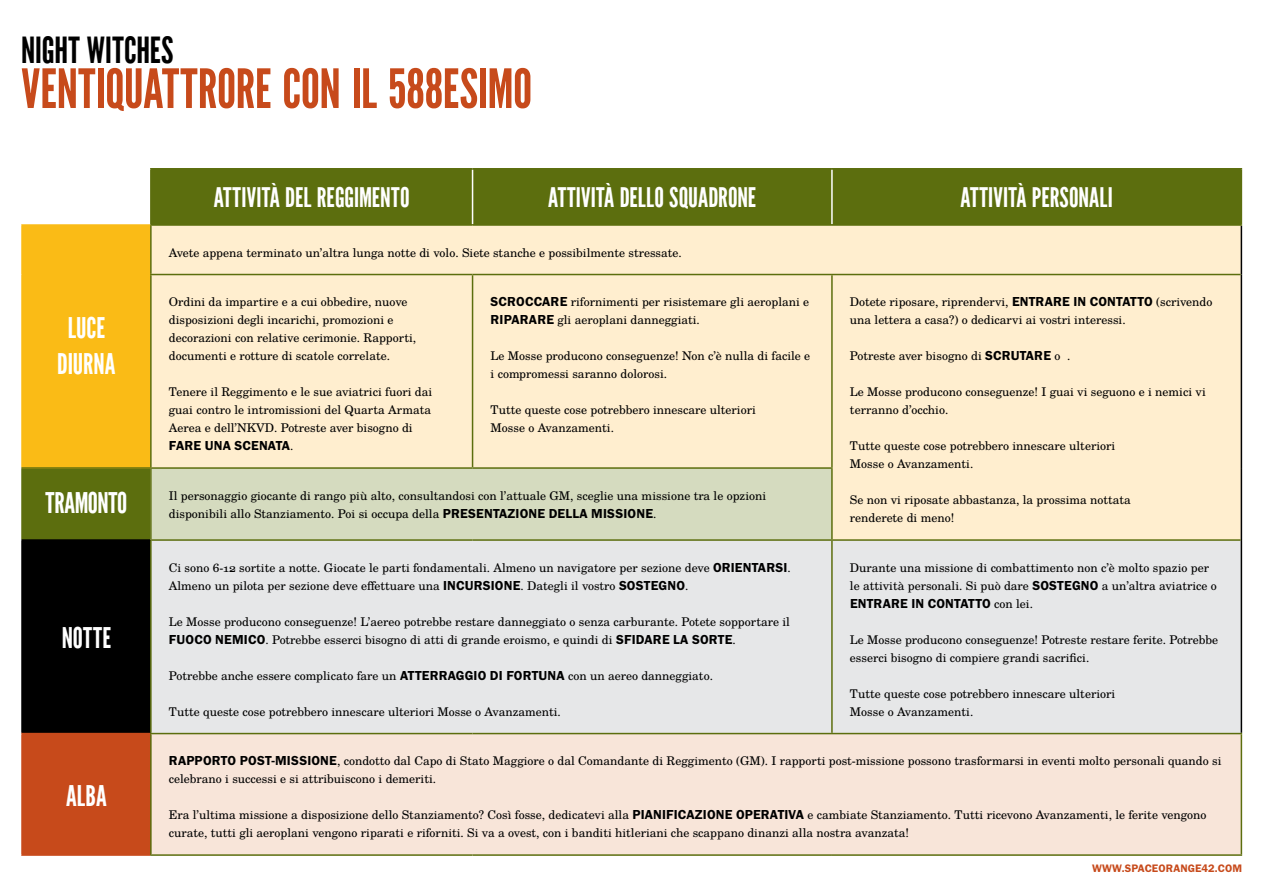
<style>
.page{position:relative;width:1263px;height:893px;background:#fff}
.page>*{position:absolute;margin:0;border:0;box-sizing:border-box;transform-origin:0 0}
.Page_Title{font:54px "League Gothic";letter-spacing:-.005em;color:#c74a1b}
.Page_Title-2{font:36px "League Gothic";color:#000}
._24pt_Header{font:28.5px/36px "League Gothic";letter-spacing:-.005em;color:#fff;text-align:center}
._18pt_Header{font:27px "League Gothic";letter-spacing:.005em;color:#fff}
.Table_Text{font:600 13.5px "Franklin Gothic FS";letter-spacing:.015em;color:#000}
.Table_Text-2{font:12px/18px "Te X Gyre Schola";color:#000}
.t1{font:600 11.25px "Franklin Gothic FS";letter-spacing:.015em;color:#c74a1b}
.s1{font-family:"Te X Gyre Schola";font-weight:400;font-size:12px}
.s2{font-family:"Franklin Gothic FS";font-weight:600;font-size:13.5px}
</style>
<div class="page">
<svg style="left:23px;top:170px;width:1217px;height:369px;fill:#5c6e0e"></svg>
<div style="left:22px;top:225px;width:129px;height:243px;background:#fabb16"></div>
<div style="left:152px;top:226px;width:1088px;height:313px;background:#ffeecf"></div>
<div style="left:151px;top:468px;width:681px;height:72px;background:#d5dbbf"></div>
<div style="left:22px;top:540px;width:129px;height:194px;background:#000"></div>
<div style="left:152px;top:541px;width:1088px;height:192px;background:#e6e7e8"></div>
<div style="left:22px;top:734px;width:129px;height:121px;background:#c74a1b"></div>
<div style="left:151px;top:734px;width:1090px;height:121px;background:#f8e5d9"></div>
<hr style="left:1240px;top:226px;width:2px;height:49px;background:#000">
<hr style="left:1240px;top:275px;width:2px;height:193px;background:#000">
<hr style="left:1240px;top:468px;width:2px;height:72px;background:#000">
<hr style="left:1240px;top:540px;width:2px;height:193px;background:#000">
<hr style="left:150px;top:274px;width:323px;height:1px;background:#5c6e0e">
<hr style="left:472px;top:274px;width:360px;height:1px;background:#5c6e0e">
<hr style="left:472px;top:275px;width:1px;height:192px;background:#5c6e0e">
<hr style="left:832px;top:274px;width:408px;height:1px;background:#5c6e0e">
<hr style="left:831px;top:275px;width:2px;height:192px;background:#5c6e0e">
<hr style="left:831px;top:469px;width:2px;height:70px;background:#5c6e0e">
<hr style="left:150px;top:539px;width:323px;height:2px;background:#5c6e0e">
<hr style="left:472px;top:539px;width:360px;height:2px;background:#5c6e0e">
<hr style="left:832px;top:539px;width:408px;height:2px;background:#5c6e0e">
<hr style="left:831px;top:541px;width:2px;height:192px;background:#5c6e0e">
<hr style="left:151px;top:467px;width:322px;height:2px;background:#5c6e0e">
<hr style="left:472px;top:467px;width:361px;height:2px;background:#5c6e0e">
<hr style="left:21px;top:224px;width:129px;height:2px;background:#fabb16">
<hr style="left:21px;top:226px;width:2px;height:49px;background:#fabb16">
<hr style="left:21px;top:275px;width:2px;height:192px;background:#fabb16">
<hr style="left:21px;top:467px;width:130px;height:2px;background:#5c6e0e">
<hr style="left:21px;top:469px;width:2px;height:70px;background:#5c6e0e">
<hr style="left:21px;top:539px;width:129px;height:2px;background:#000">
<hr style="left:21px;top:541px;width:2px;height:192px;background:#000">
<hr style="left:21px;top:733px;width:129px;height:1px;background:#c74a1b">
<hr style="left:21px;top:734px;width:2px;height:120px;background:#c74a1b">
<hr style="left:21px;top:854px;width:129px;height:2px;background:#c74a1b">
<hr style="left:150px;top:226px;width:2px;height:48px;background:#5c6e0e">
<hr style="left:150px;top:275px;width:2px;height:192px;background:#5c6e0e">
<hr style="left:150px;top:469px;width:2px;height:70px;background:#5c6e0e">
<hr style="left:150px;top:541px;width:2px;height:192px;background:#5c6e0e">
<hr style="left:472px;top:170px;width:1px;height:54px;background:#fff">
<hr style="left:831px;top:170px;width:2px;height:54px;background:#fff">
<hr style="left:150px;top:168px;width:323px;height:2px;background:#5c6e0e">
<hr style="left:150px;top:170px;width:2px;height:54px;background:#5c6e0e">
<hr style="left:472px;top:168px;width:360px;height:2px;background:#5c6e0e">
<hr style="left:832px;top:168px;width:410px;height:2px;background:#5c6e0e">
<hr style="left:1240px;top:170px;width:2px;height:54px;background:#5c6e0e">
<hr style="left:150px;top:224px;width:323px;height:2px;background:#5c6e0e">
<hr style="left:472px;top:224px;width:360px;height:2px;background:#5c6e0e">
<hr style="left:832px;top:224px;width:410px;height:2px;background:#5c6e0e">
<hr style="left:150px;top:733px;width:323px;height:1px;background:#5c6e0e">
<hr style="left:150px;top:734px;width:2px;height:120px;background:#5c6e0e">
<hr style="left:472px;top:733px;width:360px;height:1px;background:#5c6e0e">
<hr style="left:832px;top:733px;width:410px;height:1px;background:#5c6e0e">
<hr style="left:1240px;top:734px;width:2px;height:120px;background:#5c6e0e">
<hr style="left:150px;top:854px;width:323px;height:2px;background:#5c6e0e">
<hr style="left:472px;top:854px;width:360px;height:2px;background:#5c6e0e">
<hr style="left:832px;top:854px;width:410px;height:2px;background:#5c6e0e">
<p class="Page_Title-2" style="left:21px;top:30px;width:154px">NIGHT WITCHES</p>
<p class="Page_Title" style="left:21px;top:58px;width:512px">VENTIQUATTRORE CON IL 588ESIMO</p>
<p class="_18pt_Header" style="left:214px;top:182px;width:197px">ATTIVITÀ DEL REGGIMENTO</p>
<p class="_18pt_Header" style="left:548px;top:182px;width:209px">ATTIVITÀ DELLO SQUADRONE</p>
<p class="_18pt_Header" style="left:960px;top:182px;width:154px">ATTIVITÀ PERSONALI</p>
<p class="_24pt_Header" style="left:57px;top:310px;width:60px">LUCE<br>DIURNA</p>
<p class="Table_Text-2" style="left:169px;top:243px;width:514px">Avete appena terminato un’altra lunga notte di volo. Siete stanche e possibilmente stressate.</p>
<p class="Table_Text-2" style="left:169px;top:292px;width:249px">Ordini da impartire e a cui obbedire, nuove disposizioni degli incarichi, promozioni e decorazioni con relative cerimonie. Rapporti, documenti e rotture di scatole correlate.</p>
<p class="Table_Text-2" style="left:169px;top:382px;width:265px;text-align:justify">Tenere il Reggimento e le sue aviatrici fuori dai guai contro le intromissioni del Quarta Armata Aerea e dell’NKVD. Potreste aver bisogno di</p>
<p class="Table_Text" style="left:169px;top:438px;width:126px">FARE UNA SCENATA<span class="s1">.</span></p>
<p class="Table_Text-2" style="left:491px;top:292px;width:320px"><span class="s2">SCROCCARE</span> rifornimenti per risistemare gli aeroplani e<br><span class="s2">RIPARARE</span> gli aeroplani danneggiati.</p>
<p class="Table_Text-2" style="left:490px;top:346px;width:321px">Le Mosse producono conseguenze! Non c’è nulla di facile e i compromessi saranno dolorosi.</p>
<p class="Table_Text-2" style="left:490px;top:400px;width:267px">Tutte queste cose potrebbero innescare ulteriori<br>Mosse o Avanzamenti.</p>
<p class="_24pt_Header" style="left:46px;top:485px;width:83px">TRAMONTO</p>
<p class="Table_Text-2" style="left:169px;top:486px;width:599px">Il personaggio giocante di rango più alto, consultandosi con l’attuale GM, sceglie una missione tra le opzioni disponibili allo Stanziamento. Poi si occupa della <span class="s2">PRESENTAZIONE DELLA MISSIONE</span>.</p>
<p class="_24pt_Header" style="left:62px;top:620px;width:51px">NOTTE</p>
<p class="Table_Text-2" style="left:169px;top:558px;width:623px">Ci sono 6-12 sortite a notte. Giocate le parti fondamentali. Almeno un navigatore per sezione deve <span class="s2">ORIENTARSI</span>.<br>Almeno un pilota per sezione deve effettuare una <span class="s2">INCURSIONE</span>. Dategli il vostro <span class="s2">SOSTEGNO</span>.</p>
<p class="Table_Text-2" style="left:169px;top:612px;width:623px">Le Mosse producono conseguenze! L’aereo potrebbe restare danneggiato o senza carburante. Potete sopportare il<br><span class="s2">FUOCO NEMICO</span>. Potrebbe esserci bisogno di atti di grande eroismo, e quindi di <span class="s2">SFIDARE LA SORTE</span>.</p>
<p class="Table_Text-2" style="left:169px;top:666px;width:546px">Potrebbe anche essere complicato fare un <span class="s2">ATTERRAGGIO DI FORTUNA</span> con un aereo danneggiato.</p>
<p class="Table_Text-2" style="left:169px;top:702px;width:394px">Tutte queste cose potrebbero innescare ulteriori Mosse o Avanzamenti.</p>
<p class="Table_Text-2" style="left:850px;top:292px;width:364px">Dotete riposare, riprendervi, <span class="s2">ENTRARE IN CONTATTO</span> (scrivendo una lettera a casa?) o dedicarvi ai vostri interessi.</p>
<p class="Table_Text-2" style="left:850px;top:346px;width:222px">Potreste aver bisogno di <span class="s2">SCRUTARE</span> o .</p>
<p class="Table_Text-2" style="left:850px;top:382px;width:357px">Le Mosse producono conseguenze! I guai vi seguono e i nemici vi terranno d’occhio.</p>
<p class="Table_Text-2" style="left:850px;top:436px;width:267px">Tutte queste cose potrebbero innescare ulteriori<br>Mosse o Avanzamenti.</p>
<p class="Table_Text-2" style="left:850px;top:490px;width:282px">Se non vi riposate abbastanza, la prossima nottata renderete di meno!</p>
<p class="Table_Text-2" style="left:850px;top:558px;width:368px">Durante una missione di combattimento non c’è molto spazio per le attività personali. Si può dare <span class="s2">SOSTEGNO</span> a un’altra aviatrice o</p>
<p class="Table_Text" style="left:850px;top:595px;width:185px">ENTRARE IN CONTATTO <span class="s1">con lei.</span></p>
<p class="Table_Text-2" style="left:850px;top:630px;width:370px">Le Mosse producono conseguenze! Potreste restare ferite. Potrebbe esserci bisogno di compiere grandi sacrifici.</p>
<p class="Table_Text-2" style="left:850px;top:684px;width:267px">Tutte queste cose potrebbero innescare ulteriori<br>Mosse o Avanzamenti.</p>
<p class="_24pt_Header" style="left:66px;top:778px;width:42px">ALBA</p>
<p class="Table_Text-2" style="left:169px;top:751px;width:1054px"><span class="s2">RAPPORTO POST-MISSIONE</span>, condotto dal Capo di Stato Maggiore o dal Comandante di Reggimento (GM). I rapporti post-missione possono trasformarsi in eventi molto personali quando si celebrano i successi e si attribuiscono i demeriti.</p>
<p class="Table_Text-2" style="left:169px;top:805px;width:1039px">Era l’ultima missione a disposizione dello Stanziamento? Così fosse, dedicatevi alla <span class="s2">PIANIFICAZIONE OPERATIVA</span> e cambiate Stanziamento. Tutti ricevono Avanzamenti, le ferite vengono curate, tutti gli aeroplani vengono riparati e riforniti. Si va a ovest, con i banditi hitleriani che scappano dinanzi alla nostra avanzata!</p>
<p class="t1" style="left:1092px;top:862px;width:151px">WWW.SPACEORANGE42.COM</p>
</div>
